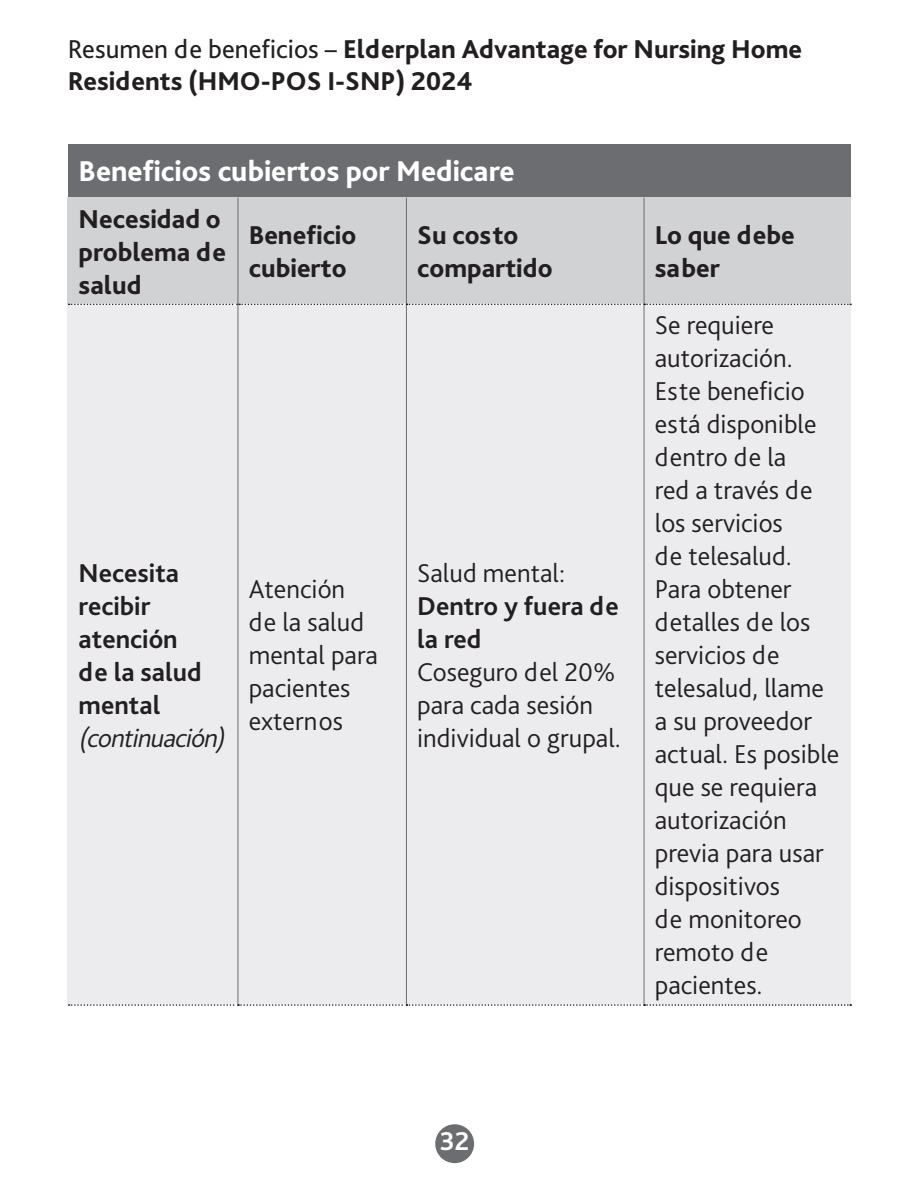
<style>
.page{position:relative;width:918px;height:1188px;background:#fff}
.page>*{position:absolute;margin:0;border:0;box-sizing:border-box;transform-origin:0 0}
.t1{font:800 30px "Bliss Pro";color:#fff}
.t2{font:300 27px/33px "Bliss Pro";color:#231f20}
.t3{font:800 27px/33px "Bliss Pro";color:#231f20}
.t4{font:700 27px/33px "Bliss Pro";color:#231f20}
.t5{font:italic 300 27px "Bliss Pro";color:#231f20}
.t6{font:700 27px "Bliss Pro";color:#fff}
.s1{font-weight:400}
.s2{font-weight:300}
</style>
<div class="page">
<div style="left:68px;top:144px;width:783px;height:54px;background:#6c6d70"></div>
<div style="left:68px;top:198px;width:170px;height:106px;background:#d1d2d4"></div>
<div style="left:238px;top:198px;width:168px;height:106px;background:#d1d2d4"></div>
<div style="left:406px;top:198px;width:238px;height:106px;background:#d1d2d4"></div>
<div style="left:644px;top:198px;width:207px;height:106px;background:#d1d2d4"></div>
<div style="left:68px;top:304px;width:170px;height:701px;background:#ececee"></div>
<div style="left:238px;top:304px;width:168px;height:701px;background:#ececee"></div>
<div style="left:406px;top:304px;width:238px;height:701px;background:#ececee"></div>
<div style="left:644px;top:304px;width:207px;height:701px;background:#ececee"></div>
<hr style="left:238px;top:198px;width:1px;height:106px;background:#6c6d70">
<hr style="left:406px;top:198px;width:1px;height:106px;background:#6c6d70">
<hr style="left:644px;top:198px;width:1px;height:106px;background:#6c6d70">
<hr style="left:238px;top:304px;width:1px;height:700px;background:#6c6d70">
<hr style="left:406px;top:305px;width:1px;height:699px;background:#6c6d70">
<hr style="left:644px;top:305px;width:1px;height:699px;background:#6c6d70">
<svg style="left:69px;top:304px;width:782px;height:1px"></svg>
<div style="left:435px;top:1124px;width:39px;height:39px;background:#6c6d70;border-radius:50%"></div>
<svg style="left:69px;top:1004px;width:782px;height:2px"></svg>
<p class="t3" style="left:68px;top:32px;width:736px;line-height:32.4px"><span class="s1">Resumen de beneficios –</span> Elderplan Advantage for Nursing Home<br>Residents (HMO‑POS I‑SNP) 2024</p>
<p class="t1" style="left:79px;top:153px;width:437px">Beneficios cubiertos por Medicare</p>
<p class="t3" style="left:79px;top:201px;width:149px">Necesidad o problema de salud</p>
<p class="t3" style="left:249px;top:218px;width:109px">Beneficio cubierto</p>
<p class="t3" style="left:417px;top:218px;width:137px">Su costo compartido</p>
<p class="t3" style="left:655px;top:218px;width:141px">Lo que debe saber</p>
<p class="t4" style="left:79px;top:556px;width:125px">Necesita recibir atención de la salud mental</p>
<p class="t5" style="left:79px;top:721px;width:154px">(continuación)</p>
<p class="t2" style="left:249px;top:572px;width:131px">Atención de la salud mental para pacientes externos</p>
<p class="t4" style="left:417px;top:556px;width:203px"><span class="s2">Salud mental:<br></span>Dentro y fuera de la red</p>
<p class="t2" style="left:417px;top:655px;width:205px">Coseguro del 20% para cada sesión individual o grupal.</p>
<p class="t2" style="left:655px;top:308px;width:163px">Se requiere autorización.<br>Este beneficio está disponible dentro de la red a través de los servicios de telesalud.</p>
<p class="t2" style="left:655px;top:572px;width:186px">Para obtener detalles de los servicios de telesalud, llame a su proveedor actual. Es posible que se requiera autorización previa para usar dispositivos<br>de monitoreo remoto de pacientes.</p>
<p class="t6" style="left:440px;top:1125px;width:31px">32</p>
</div>
